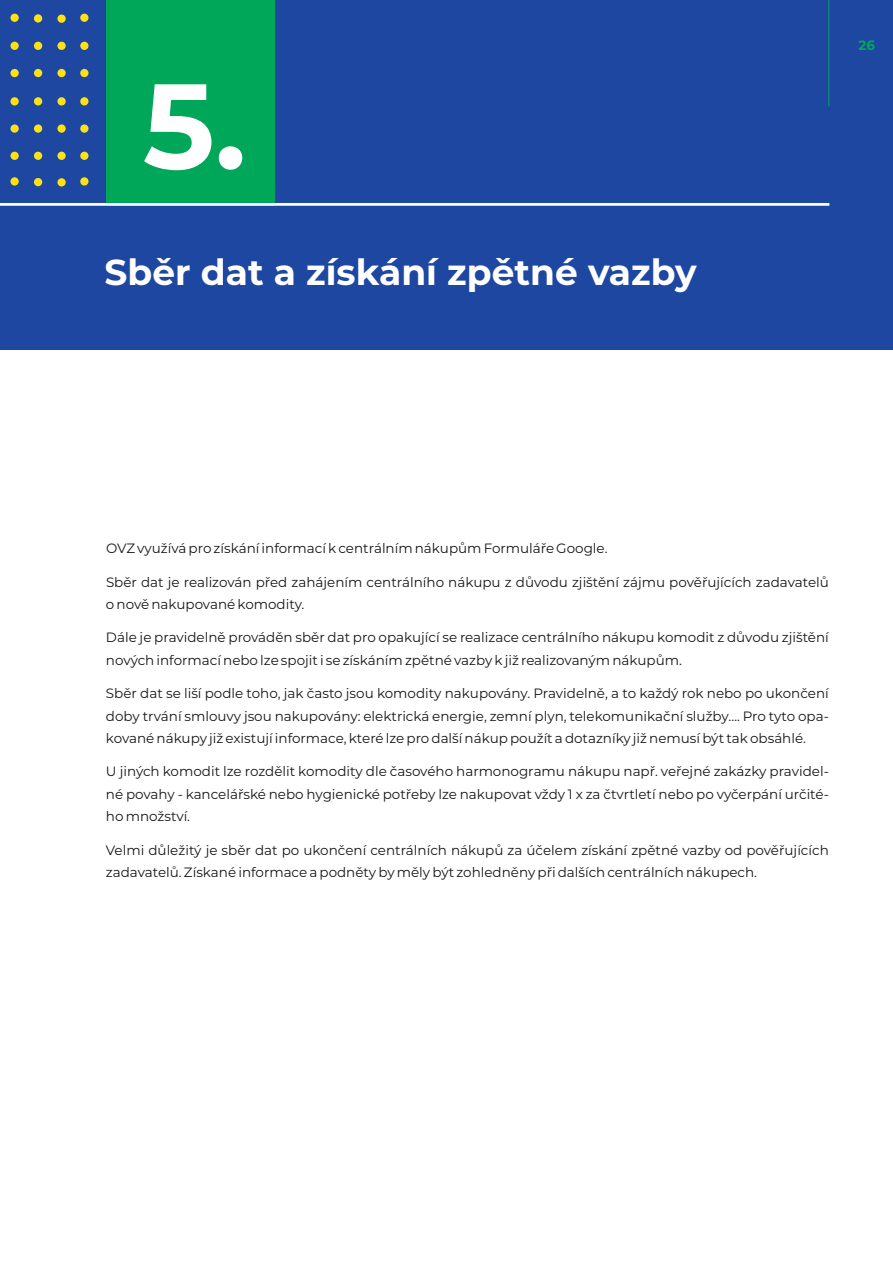
<style>
.page{position:relative;width:893px;height:1263px;background:#fff}
.page>*{position:absolute;margin:0;border:0;box-sizing:border-box;transform-origin:0 0}
.t1{font:700 120.6px "Montserrat";color:#fff}
.t2{font:700 36px "Montserrat";color:#fff}
.t3{font:13.5px/22.4px "Montserrat";color:#151616}
.t4{font:700 13.5px "Montserrat";color:#00a759}
</style>
<div class="page">
<div style="left:0;top:0;width:893px;height:350px;background:#1e47a1"></div>
<div style="left:106px;top:0;width:169px;height:205px;background:#00a759"></div>
<div style="left:34px;top:42px;width:8px;height:8px;background:#fbe116;border-radius:50%"></div>
<div style="left:57px;top:42px;width:9px;height:8px;background:#fbe116;border-radius:50%"></div>
<div style="left:10px;top:42px;width:9px;height:8px;background:#fbe116;border-radius:50%"></div>
<div style="left:34px;top:69px;width:8px;height:8px;background:#fbe116;border-radius:50%"></div>
<div style="left:57px;top:69px;width:9px;height:8px;background:#fbe116;border-radius:50%"></div>
<div style="left:10px;top:69px;width:9px;height:8px;background:#fbe116;border-radius:50%"></div>
<div style="left:34px;top:97px;width:8px;height:8px;background:#fbe116;border-radius:50%"></div>
<div style="left:57px;top:97px;width:9px;height:8px;background:#fbe116;border-radius:50%"></div>
<div style="left:10px;top:97px;width:9px;height:8px;background:#fbe116;border-radius:50%"></div>
<div style="left:34px;top:124px;width:8px;height:9px;background:#fbe116;border-radius:50%"></div>
<div style="left:57px;top:124px;width:9px;height:9px;background:#fbe116;border-radius:50%"></div>
<div style="left:10px;top:124px;width:9px;height:9px;background:#fbe116;border-radius:50%"></div>
<div style="left:34px;top:152px;width:8px;height:8px;background:#fbe116;border-radius:50%"></div>
<div style="left:57px;top:152px;width:9px;height:8px;background:#fbe116;border-radius:50%"></div>
<div style="left:10px;top:152px;width:9px;height:8px;background:#fbe116;border-radius:50%"></div>
<div style="left:57px;top:178px;width:9px;height:8px;background:#fbe116;border-radius:50%"></div>
<div style="left:34px;top:178px;width:8px;height:8px;background:#fbe116;border-radius:50%"></div>
<div style="left:10px;top:177px;width:9px;height:9px;background:#fbe116;border-radius:50%"></div>
<div style="left:57px;top:15px;width:9px;height:8px;background:#fbe116;border-radius:50%"></div>
<div style="left:34px;top:14px;width:8px;height:9px;background:#fbe116;border-radius:50%"></div>
<div style="left:10px;top:14px;width:9px;height:8px;background:#fbe116;border-radius:50%"></div>
<div style="left:80px;top:42px;width:9px;height:8px;background:#fbe116;border-radius:50%"></div>
<div style="left:80px;top:69px;width:9px;height:8px;background:#fbe116;border-radius:50%"></div>
<div style="left:80px;top:97px;width:9px;height:8px;background:#fbe116;border-radius:50%"></div>
<div style="left:80px;top:124px;width:9px;height:9px;background:#fbe116;border-radius:50%"></div>
<div style="left:80px;top:152px;width:9px;height:8px;background:#fbe116;border-radius:50%"></div>
<div style="left:80px;top:177px;width:9px;height:9px;background:#fbe116;border-radius:50%"></div>
<div style="left:80px;top:14px;width:9px;height:8px;background:#fbe116;border-radius:50%"></div>
<svg style="left:0;top:203px;width:830px;height:3px;background:#ebf1f5"></svg>
<hr style="left:828px;top:0;width:1px;height:106px;background:#00a759">
<h1 class="t1" style="left:143px;top:52px;width:105px">5.</h1>
<h2 class="t2" style="left:105px;top:251px;width:593px">Sběr dat a získání zpětné vazby</h2>
<p class="t4" style="left:859px;top:37px;width:18px">26</p>
<p class="t3" style="left:106px;top:537px;width:503px">OVZ využívá pro získání informací k centrálním nákupům Formuláře Google.</p>
<p class="t3" style="left:106px;top:570px;width:724px">Sběr dat je realizován před zahájením centrálního nákupu z důvodu zjištění zájmu pověřujících zadavatelů o nově nakupované komodity.</p>
<p class="t3" style="left:106px;top:626px;width:724px">Dále je pravidelně prováděn sběr dat pro opakující se realizace centrálního nákupu komodit z důvodu zjištění nových informací nebo lze spojit i se získáním zpětné vazby k již realizovaným nákupům.</p>
<p class="t3" style="left:106px;top:682px;width:724px;text-align:justify">Sběr dat se liší podle toho, jak často jsou komodity nakupovány. Pravidelně, a to každý rok nebo po ukončení doby trvání smlouvy jsou nakupovány: elektrická energie, zemní plyn, telekomunikační služby…. Pro tyto opa&shy;kované nákupy již existují informace, které lze pro další nákup použít a dotazníky již nemusí být tak obsáhlé.</p>
<p class="t3" style="left:106px;top:760px;width:724px;text-align:justify">U jiných komodit lze rozdělit komodity dle časového harmonogramu nákupu např. veřejné zakázky pravidel&shy;né povahy - kancelářské nebo hygienické potřeby lze nakupovat vždy 1 x za čtvrtletí nebo po vyčerpání určité&shy;ho množství.</p>
<p class="t3" style="left:106px;top:839px;width:724px">Velmi důležitý je sběr dat po ukončení centrálních nákupů za účelem získání zpětné vazby od pověřujících zadavatelů. Získané informace a podněty by měly být zohledněny při dalších centrálních nákupech.</p>
</div>
